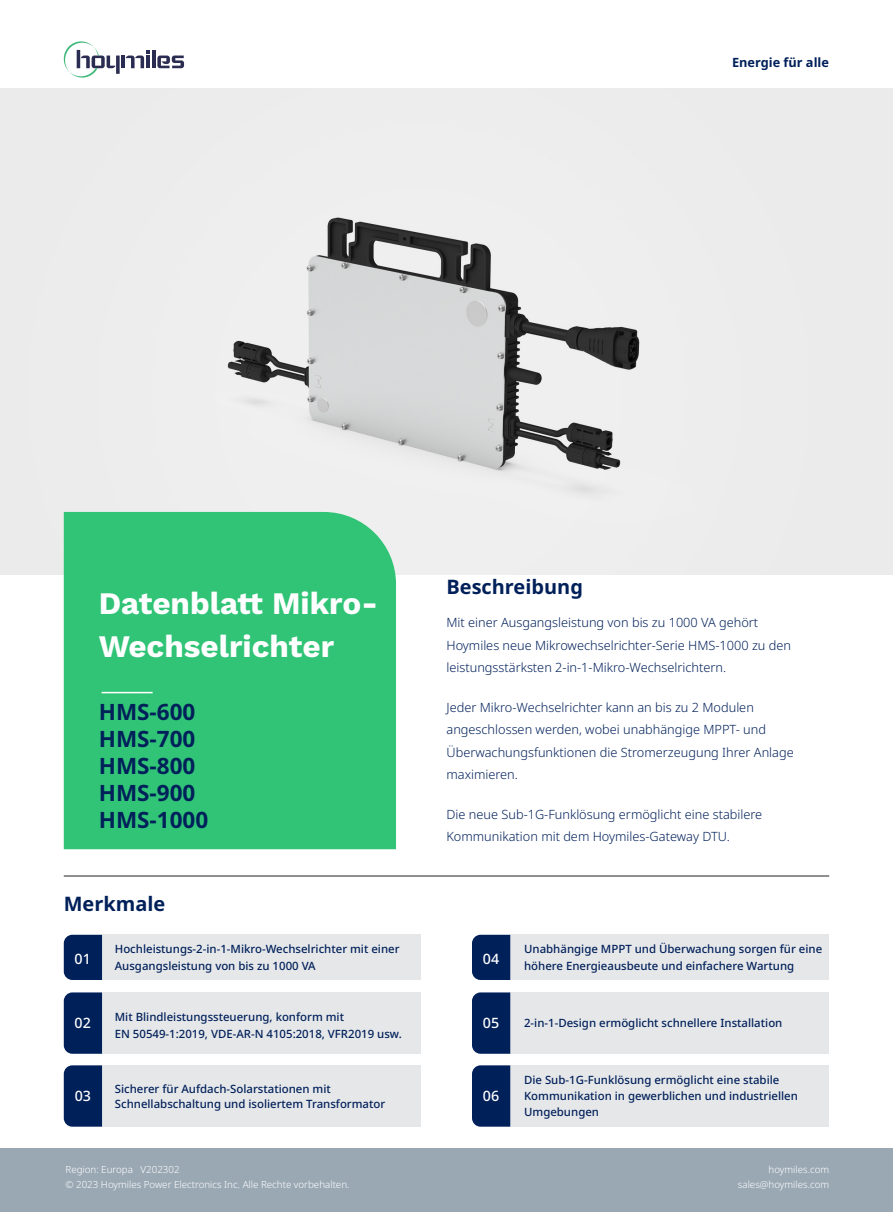
<style>
.page{position:relative;width:893px;height:1212px;background:#fff}
.page>*{position:absolute;margin:0;border:0;box-sizing:border-box;transform-origin:0 0}
.t1{font:700 31.35px/42.8px "Work Sans";color:#fff}
.t2{font:700 22.5px "Noto Sans";color:#00205a}
.t3{font:700 19.95px "Noto Sans";color:#00205a}
.t4{font:500 14.25px "Noto Sans";color:#fff}
.t5{font:300 12.75px/22.5px "Noto Sans";color:#00205a}
.t6{font:700 12.75px "Noto Sans";color:#00205a}
.t7{font:500 11.4px/17.1px "Noto Sans";color:#00205a}
.t8{font:300 9.75px "Noto Sans";color:#fff}
</style>
<div class="page">
<img style="left:0;top:88px;width:892px;height:487px">
<div style="left:64px;top:512px;width:332px;height:337px;background:#31c477"></div>
<div style="left:0;top:1148px;width:893px;height:64px;background:#9aa8b4"></div>
<hr style="left:64px;top:876px;width:765px;height:1px;background:#231f20">
<hr style="left:102px;top:692px;width:51px;height:1px;background:#fff">
<div style="left:102px;top:935px;width:319px;height:45px;background:#e6e7e9"></div>
<div style="left:510px;top:935px;width:319px;height:45px;background:#e6e7e9"></div>
<div style="left:64px;top:935px;width:38px;height:45px;background:#00205a"></div>
<div style="left:472px;top:935px;width:38px;height:45px;background:#00205a"></div>
<div style="left:102px;top:992px;width:319px;height:62px;background:#e6e7e9"></div>
<div style="left:510px;top:992px;width:319px;height:62px;background:#e6e7e9"></div>
<div style="left:102px;top:1065px;width:319px;height:62px;background:#e6e7e9"></div>
<div style="left:510px;top:1065px;width:319px;height:62px;background:#e6e7e9"></div>
<div style="left:64px;top:992px;width:38px;height:62px;background:#00205a"></div>
<div style="left:472px;top:992px;width:38px;height:62px;background:#00205a"></div>
<div style="left:64px;top:1065px;width:38px;height:62px;background:#00205a"></div>
<div style="left:472px;top:1065px;width:38px;height:62px;background:#00205a"></div>
<hr style="left:152px;top:50px;width:3px;height:18px;background:#2a2c52">
<hr style="left:121px;top:56px;width:4px;height:12px;background:#2a2c52">
<svg style="left:126px;top:50px;width:24px;height:18px"></svg>
<svg style="left:157px;top:56px;width:27px;height:12px"></svg>
<svg style="left:63px;top:41px;width:57px;height:37px"></svg>
<p class="t6" style="left:732px;top:53px;width:98px">Energie für alle</p>
<p class="t1" style="left:99px;top:584px;width:281px">Datenblatt Mikro-<br>Wechselrichter</p>
<p class="t2" style="left:99px;top:696px;width:98px">HMS-600</p>
<p class="t2" style="left:99px;top:723px;width:98px">HMS-700</p>
<p class="t2" style="left:99px;top:750px;width:98px">HMS-800</p>
<p class="t2" style="left:99px;top:777px;width:98px">HMS-900</p>
<p class="t2" style="left:99px;top:804px;width:111px">HMS-1000</p>
<p class="t3" style="left:64px;top:890px;width:103px">Merkmale</p>
<p class="t3" style="left:446px;top:572px;width:138px">Beschreibung</p>
<p class="t5" style="left:446px;top:612px;width:346px">Mit einer Ausgangsleistung von bis zu 1000 VA gehört<br>Hoymiles neue Mikrowechselrichter-Serie HMS-1000 zu den leistungsstärksten 2-in-1-Mikro-Wechselrichtern.</p>
<p class="t5" style="left:446px;top:696px;width:349px">Jeder Mikro-Wechselrichter kann an bis zu 2 Modulen angeschlossen werden, wobei unabhängige MPPT- und Überwachungsfunktionen die Stromerzeugung Ihrer Anlage maximieren.</p>
<p class="t5" style="left:446px;top:803px;width:317px">Die neue Sub-1G-Funklösung ermöglicht eine stabilere<br>Kommunikation mit dem Hoymiles-Gateway DTU.</p>
<p class="t7" style="left:115px;top:940px;width:286px">Hochleistungs-2-in-1-Mikro-Wechselrichter mit einer<br>Ausgangsleistung von bis zu 1000 VA</p>
<p class="t7" style="left:524px;top:940px;width:300px">Unabhängige MPPT und Überwachung sorgen für eine höhere Energieausbeute und einfachere Wartung</p>
<p class="t4" style="left:75px;top:949px;width:18px">01</p>
<p class="t4" style="left:483px;top:949px;width:18px">04</p>
<p class="t4" style="left:75px;top:954px;width:18px">01</p>
<p class="t7" style="left:115px;top:1009px;width:288px">Mit Blindleistungssteuerung, konform mit<br>EN 50549-1:2019, VDE-AR-N 4105:2018, VFR2019 usw.</p>
<p class="t4" style="left:75px;top:1013px;width:18px">02</p>
<p class="t4" style="left:483px;top:1013px;width:18px">05</p>
<p class="t4" style="left:75px;top:1019px;width:18px">03</p>
<p class="t7" style="left:524px;top:1014px;width:260px">2-in-1-Design ermöglicht schnellere Installation</p>
<p class="t7" style="left:115px;top:1081px;width:272px;line-height:15.6px">Sicherer für Aufdach-Solarstationen mit<br>Schnellabschaltung und isoliertem Transformator</p>
<p class="t7" style="left:524px;top:1073px;width:275px;line-height:15.6px">Die Sub-1G-Funklösung ermöglicht eine stabile<br>Kommunikation in gewerblichen und industriellen<br>Umgebungen</p>
<p class="t4" style="left:75px;top:1086px;width:18px">03</p>
<p class="t4" style="left:483px;top:1086px;width:18px">06</p>
<p class="t4" style="left:75px;top:1090px;width:18px">05</p>
<p class="t8" style="left:65px;top:1162px;width:116px">Region: Europa V202302</p>
<p class="t8" style="left:65px;top:1177px;width:286px">© 2023 Hoymiles Power Electronics Inc. Alle Rechte vorbehalten.</p>
<p class="t8" style="left:769px;top:1162px;width:62px">hoymiles.com</p>
<p class="t8" style="left:738px;top:1177px;width:93px">sales@hoymiles.com</p>
</div>
